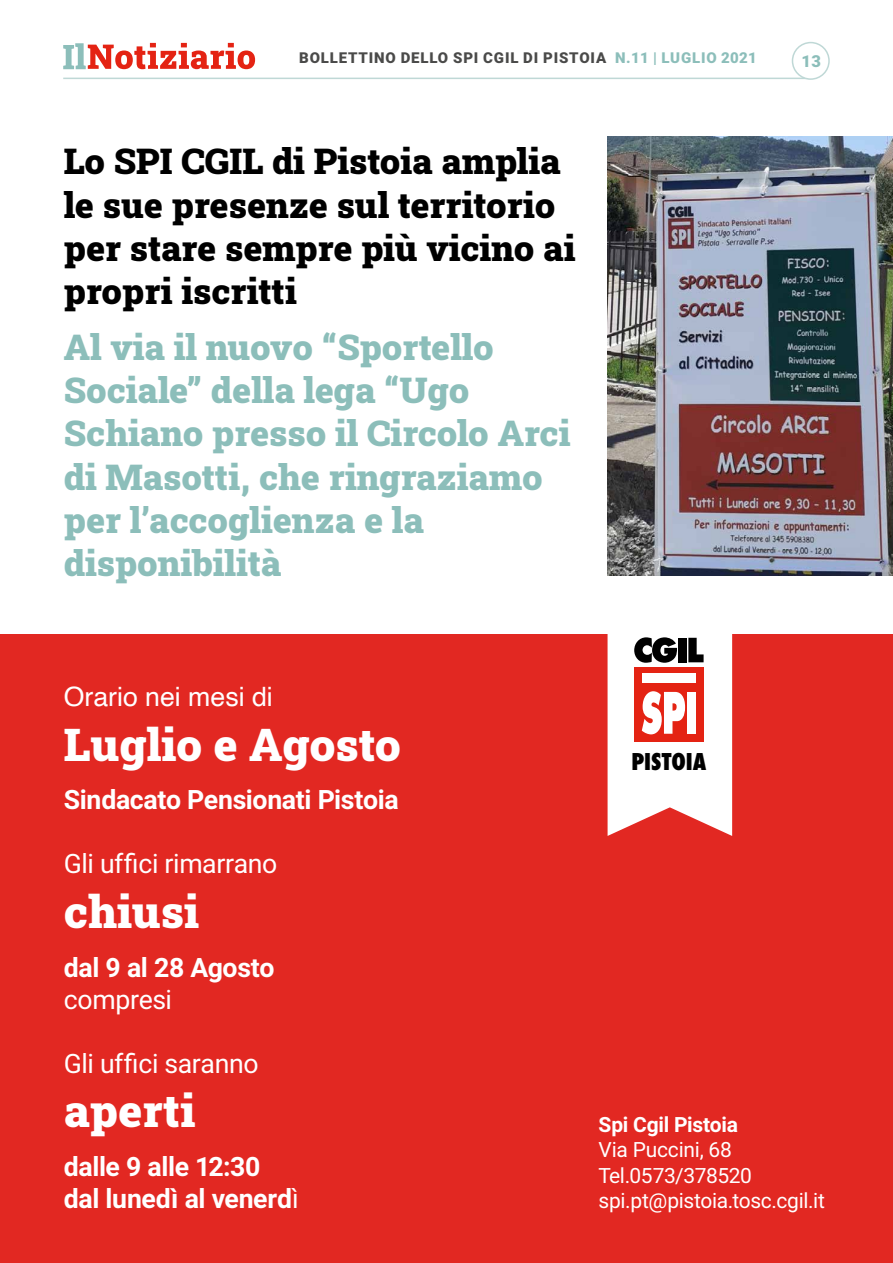
<style>
.page{position:relative;width:893px;height:1263px;background:#fff}
.page>*{position:absolute;margin:0;border:0;box-sizing:border-box;transform-origin:0 0}
.t1{font:900 45.75px "Roboto Slab";color:#fff}
.t2{font:900 36px/43.2px "Roboto Slab";color:#8cbeba}
.t3{font:900 36px/43.2px "Roboto Slab";color:#000}
.t4{font:700 26.7px/32px "Roboto";letter-spacing:-.015em;color:#fff}
.t5{font:26.7px "Roboto";letter-spacing:-.015em;color:#fff}
.t6{font:26.7px "Helvetica";color:#fff}
.t7{font:800 condensed 22.5px "Futura";color:#000}
.t8{font:21px/25.2px "Roboto";letter-spacing:-.015em;color:#fff}
.t9{font:700 21px "Roboto";letter-spacing:-.015em;color:#fff}
.t10{font:900 16.5px "Roboto";color:#8cbeba}
.t11{font:900 15px "Roboto";letter-spacing:.055em;color:#4a4a49}
.s1{color:#8cbeba}
.s2{font-weight:400}
</style>
<div class="page">
<svg style="left:63px;top:43px;width:192px;height:26px"></svg>
<hr style="left:63px;top:78px;width:748px;height:1px;background:#bfd8d6">
<div style="left:792px;top:42px;width:38px;height:38px;border:2px solid #bfd8d6;border-radius:50%"></div>
<div style="left:0;top:634px;width:893px;height:629px;background:#e22822"></div>
<svg style="left:608px;top:634px;width:124px;height:202px;background:#fbe8e7"></svg>
<div style="left:634px;top:666px;width:70px;height:75px;background:#e42313"></div>
<div style="left:642px;top:674px;width:54px;height:9px;background:#fff"></div>
<svg style="left:642px;top:691px;width:43px;height:43px"></svg>
<div style="left:687px;top:692px;width:9px;height:42px;background:#fff"></div>
<svg style="left:634px;top:637px;width:43px;height:26px"></svg>
<div style="left:678px;top:638px;width:8px;height:24px;background:#000"></div>
<svg style="left:688px;top:638px;width:16px;height:24px"></svg>
<img style="left:608px;top:137px;width:285px;height:439px">
<p class="t11" style="left:299px;top:47px;width:459px">BOLLETTINO DELLO SPI CGIL DI PISTOIA <span class="s1">N.11 | LUGLIO 2021</span></p>
<p class="t10" style="left:801px;top:49px;width:21px">13</p>
<p class="t3" style="left:64px;top:139px;width:513px">Lo SPI CGIL di Pistoia amplia le sue presenze sul territorio per stare sempre più vicino ai propri iscritti</p>
<p class="t2" style="left:64px;top:324px;width:508px">Al via il nuovo “Sportello<br>Sociale” della lega “Ugo<br>Schiano presso il Circolo Arci di Masotti, che ringraziamo per l’accoglienza e la disponibilità</p>
<p class="t6" style="left:64px;top:676px;width:210px">Orario nei mesi di</p>
<p class="t1" style="left:64px;top:713px;width:339px">Luglio e Agosto</p>
<p class="t4" style="left:64px;top:783px;width:336px">Sindacato Pensionati Pistoia</p>
<p class="t5" style="left:64px;top:845px;width:215px">Gli uffici rimarrano</p>
<p class="t1" style="left:64px;top:880px;width:137px">chiusi</p>
<p class="t4" style="left:64px;top:950px;width:212px">dal 9 al 28 Agosto</p>
<p class="t5" style="left:64px;top:980px;width:110px">compresi</p>
<p class="t5" style="left:64px;top:1044px;width:196px">Gli uffici saranno</p>
<p class="t1" style="left:64px;top:1079px;width:133px">aperti</p>
<p class="t4" style="left:64px;top:1149px;width:237px">dalle 9 alle 12:30 dal lunedì al venerd<span class="s2">ì</span></p>
<p class="t7" style="left:631px;top:746px;width:77px">PISTOIA</p>
<p class="t9" style="left:598px;top:1110px;width:141px">Spi Cgil Pistoia</p>
<p class="t8" style="left:598px;top:1136px;width:228px">Via Puccini, 68<br>Tel.0573/378520 spi.pt@pistoia.tosc.cgil.it</p>
</div>
